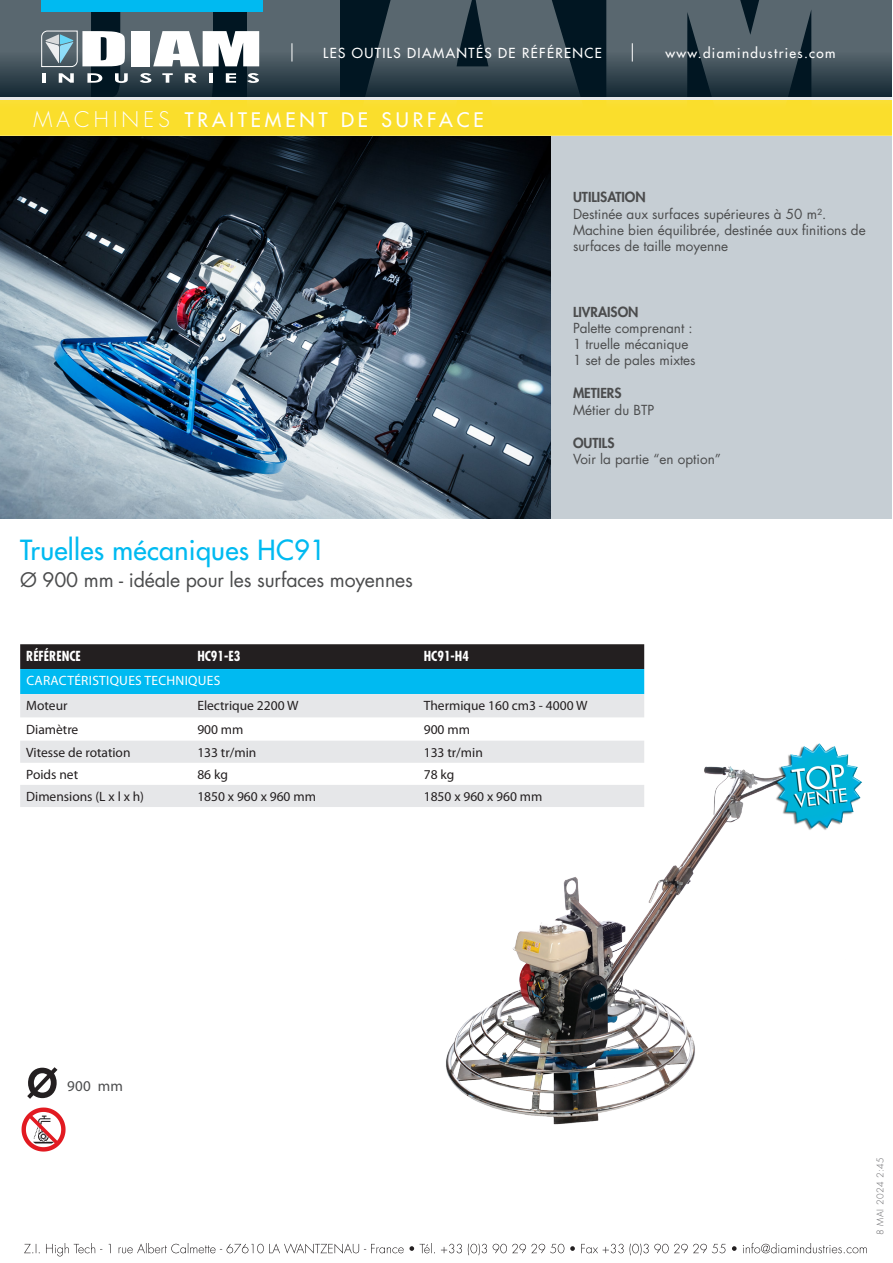
<style>
.page{position:relative;width:893px;height:1263px;background:#fff}
.page>*{position:absolute;margin:0;border:0;box-sizing:border-box;transform-origin:0 0}
.Titre_produit{font:500 27px "Futura Std";letter-spacing:.01em;color:#00baf1}
.Accroche{font:19.5px "Futura Std";letter-spacing:-.01em;color:#4b4c4d}
.Titre_gamme{font:500 19.5px "Futura Std";letter-spacing:.2em;color:#fff}
.Caractéristique{font:15px "Myriad Pro";color:#4b4c4d}
.Texte_gris_contenu_Fd_Gris{font:13.5px/16.2px "Futura Std";color:#4b4c4d}
.Contenu_tableau{font:13.5px "Myriad Pro";color:#231f20}
.t1{font:500 13.5px "Futura Std";letter-spacing:.1em;color:#fff}
.Texte_BOLD_MAJ_gris_basique{font:800 13.5px "Futura Std";color:#4b4c4d}
.Accroche_tableau{font:13.5px "Myriad Pro";letter-spacing:.02em;color:#fff}
.Titre_tableau{font:700 condensed 13.5px "Futura Std";color:#fff}
.t2{font:300 9px "Futura Std";letter-spacing:.05em;color:#606063}
.s1{font-weight:300;font-size:21px}
</style>
<div class="page">
<svg style="left:24px;top:1243px;width:843px;height:13px"></svg>
<svg style="left:0;top:0;width:892px;height:136px;background:#797d53"></svg>
<div style="left:41px;top:0;width:222px;height:12px;background:#00baf1"></div>
<hr style="left:0;top:97px;width:892px;height:2px;background:#e6e7e9">
<svg style="left:20px;top:644px;width:624px;height:50px;background:#0d9ac4"></svg>
<svg style="left:20px;top:694px;width:624px;height:113px;fill:#e6e7e9"></svg>
<div style="left:22px;top:646px;width:168px;height:22px;background:#231f20"></div>
<div style="left:193px;top:646px;width:223px;height:22px;background:#231f20"></div>
<div style="left:420px;top:646px;width:222px;height:22px;background:#231f20"></div>
<div style="left:22px;top:671px;width:394px;height:22px;background:#00baf1"></div>
<img style="left:0;top:136px;width:551px;height:383px">
<div style="left:552px;top:136px;width:340px;height:383px;background:#c6ced4"></div>
<svg style="left:27px;top:1067px;width:30px;height:32px"></svg>
<svg style="left:22px;top:1107px;width:44px;height:44px"></svg>
<img style="left:422px;top:745px;width:349px;height:380px">
<img style="left:771px;top:743px;width:91px;height:87px">
<p class="t1" style="left:323px;top:45px;width:280px">LES OUTILS DIAMANTÉS DE RÉFÉRENCE</p>
<p class="t1" style="left:665px;top:45px;width:172px">www.diamindustries.com</p>
<p class="Titre_gamme" style="left:33px;top:108px;width:452px"><span class="s1">MACHINES</span> TRAITEMENT DE SURFACE</p>
<p class="Titre_produit" style="left:20px;top:533px;width:307px">Truelles mécaniques HC91</p>
<p class="Accroche" style="left:20px;top:567px;width:394px">Ø 900 mm - idéale pour les surfaces moyennes</p>
<p class="Texte_BOLD_MAJ_gris_basique" style="left:573px;top:189px;width:74px">UTILISATION</p>
<p class="Texte_gris_contenu_Fd_Gris" style="left:573px;top:206px;width:294px">Destinée aux surfaces supérieures à 50 m².<br>Machine bien équilibrée, destinée aux finitions de surfaces de taille moyenne</p>
<p class="Texte_BOLD_MAJ_gris_basique" style="left:573px;top:303px;width:67px">LIVRAISON</p>
<p class="Texte_gris_contenu_Fd_Gris" style="left:573px;top:320px;width:124px">Palette comprenant :<br>1 truelle mécanique<br>1 set de pales mixtes</p>
<p class="Texte_BOLD_MAJ_gris_basique" style="left:573px;top:385px;width:50px">METIERS</p>
<p class="Texte_gris_contenu_Fd_Gris" style="left:573px;top:402px;width:83px">Métier du BTP</p>
<p class="Texte_BOLD_MAJ_gris_basique" style="left:573px;top:434px;width:43px">OUTILS</p>
<p class="Texte_gris_contenu_Fd_Gris" style="left:573px;top:451px;width:149px">Voir la partie “en option”</p>
<p class="Titre_tableau" style="left:26px;top:648px;width:56px">RÉFÉRENCE</p>
<p class="Titre_tableau" style="left:197px;top:648px;width:45px">HC91-E3</p>
<p class="Titre_tableau" style="left:424px;top:648px;width:47px">HC91-H4</p>
<p class="Accroche_tableau" style="left:26px;top:672px;width:195px">CARACTÉRISTIQUES TECHNIQUES</p>
<p class="Contenu_tableau" style="left:26px;top:697px;width:43px">Moteur</p>
<p class="Contenu_tableau" style="left:197px;top:697px;width:103px">Electrique 2200 W</p>
<p class="Contenu_tableau" style="left:424px;top:697px;width:165px">Thermique 160 cm3 - 4000 W</p>
<p class="Contenu_tableau" style="left:26px;top:721px;width:54px">Diamètre</p>
<p class="Contenu_tableau" style="left:197px;top:721px;width:48px">900 mm</p>
<p class="Contenu_tableau" style="left:424px;top:721px;width:48px">900 mm</p>
<p class="Contenu_tableau" style="left:26px;top:744px;width:106px">Vitesse de rotation</p>
<p class="Contenu_tableau" style="left:197px;top:744px;width:61px">133 tr/min</p>
<p class="Contenu_tableau" style="left:424px;top:744px;width:61px">133 tr/min</p>
<p class="Contenu_tableau" style="left:26px;top:766px;width:53px">Poids net</p>
<p class="Contenu_tableau" style="left:197px;top:766px;width:32px">86 kg</p>
<p class="Contenu_tableau" style="left:424px;top:766px;width:32px">78 kg</p>
<p class="Contenu_tableau" style="left:26px;top:788px;width:119px">Dimensions (L x l x h)</p>
<p class="Contenu_tableau" style="left:197px;top:788px;width:120px">1850 x 960 x 960 mm</p>
<p class="Contenu_tableau" style="left:424px;top:788px;width:120px">1850 x 960 x 960 mm</p>
<p class="Caractéristique" style="left:67px;top:1077px;width:25px">900</p>
<p class="Caractéristique" style="left:98px;top:1077px;width:27px">mm</p>
<p class="t2" style="left:875px;top:1235px;width:79px;rotate:-90deg">8 mai 2024 2:45</p>
</div>
